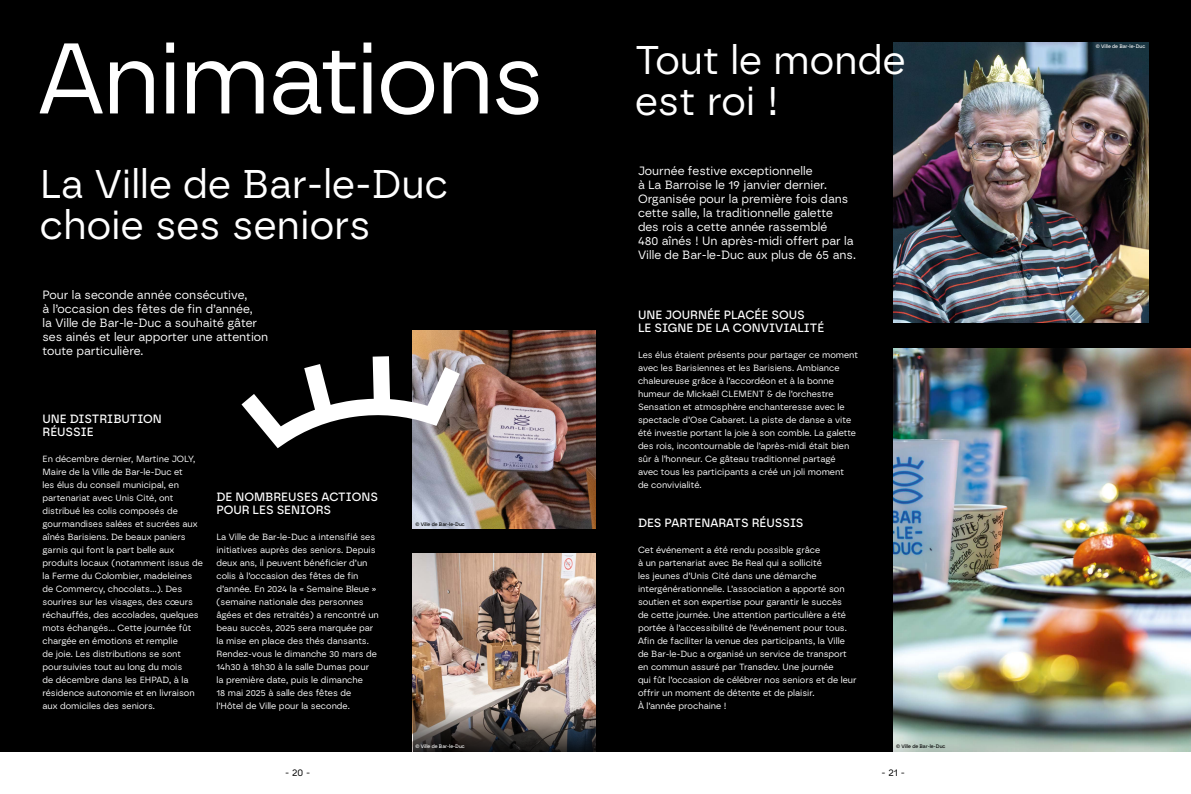
<style>
.page{position:relative;width:1191px;height:794px;background:#fff}
.page>*{position:absolute;margin:0;border:0;box-sizing:border-box;transform-origin:0 0}
.t1{font:100px "Borna";letter-spacing:-.03em;color:#fff}
.t2{font:40px/41px "Borna";color:#fff}
.t3{font:12px/14px "Borna";color:#fff}
.t4{font:500 12px/13px "Borna";color:#fff}
.t5{font:10px "Borna";color:#000}
.t6{font:9px/13px "Borna";color:#fff}
.t7{font:500 5px "Borna";color:#000}
.t8{font:500 5px "Borna";color:#fff}
</style>
<div class="page">
<div style="left:0;top:0;width:1191px;height:751px;background:#000"></div>
<img style="left:412px;top:331px;width:183px;height:197px">
<img style="left:412px;top:554px;width:183px;height:151px">
<img style="left:412px;top:705px;width:183px;height:46px">
<img style="left:893px;top:43px;width:255px;height:279px">
<img style="left:893px;top:348px;width:298px;height:403px">
<svg style="left:241px;top:356px;width:219px;height:92px"></svg>
<h1 class="t1" style="left:38px;top:18px;width:508px">Animations</h1>
<h2 class="t2" style="left:40px;top:163px;width:410px">La Ville de Bar-le-Duc choie ses seniors</h2>
<h3 class="t3" style="left:43px;top:288px;width:227px">Pour la seconde année consécutive,<br>à l’occasion des fêtes de fin d’année,<br>la Ville de Bar-le-Duc a souhaité gâter ses ainés et leur apporter une attention toute particulière.</h3>
<h3 class="t4" style="left:43px;top:412px;width:121px">UNE DISTRIBUTION<br>RÉUSSIE</h3>
<p class="t6" style="left:43px;top:452px;width:162px">En décembre dernier, Martine JOLY, Maire de la Ville de Bar-le-Duc et<br>les élus du conseil municipal, en partenariat avec Unis Cité, ont distribué les colis composés de gourmandises salées et sucrées aux aînés Barisiens. De beaux paniers garnis qui font la part belle aux produits locaux (notamment issus de la Ferme du Colombier, madeleines de Commercy, chocolats…). Des sourires sur les visages, des cœurs réchauffés, des accolades, quelques mots échangés… Cette journée fût chargée en émotions et remplie<br>de joie. Les distributions se sont poursuivies tout au long du mois<br>de décembre dans les EHPAD, à la résidence autonomie et en livraison aux domiciles des seniors.</p>
<h3 class="t4" style="left:216px;top:490px;width:163px">DE NOMBREUSES ACTIONS<br>POUR LES SENIORS</h3>
<p class="t6" style="left:216px;top:530px;width:164px">La Ville de Bar-le-Duc a intensifié ses initiatives auprès des seniors. Depuis deux ans, il peuvent bénéficier d’un colis à l’occasion des fêtes de fin d’année. En 2024 la « Semaine Bleue » (semaine nationale des personnes âgées et des retraités) a rencontré un beau succès, 2025 sera marquée par la mise en place des thés dansants.<br>Rendez-vous le dimanche 30 mars de 14h30 à 18h30 à la salle Dumas pour<br>la première date, puis le dimanche<br>18 mai 2025 à salle des fêtes de l’Hôtel de Ville pour la seconde.</p>
<p class="t7" style="left:415px;top:521px;width:51px">© Ville de Bar-le-Duc</p>
<p class="t8" style="left:415px;top:743px;width:51px">© Ville de Bar-le-Duc</p>
<h2 class="t2" style="left:635px;top:39px;width:272px">Tout le monde est roi !</h2>
<p class="t3" style="left:638px;top:164px;width:219px">Journée festive exceptionnelle<br>à La Barroise le 19 janvier dernier.<br>Organisée pour la première fois dans cette salle, la traditionnelle galette des rois a cette année rassemblé<br>480 aînés ! Un après-midi offert par la Ville de Bar-le-Duc aux plus de 65 ans.</p>
<h3 class="t4" style="left:638px;top:308px;width:188px">UNE JOURNÉE PLACÉE SOUS<br>LE SIGNE DE LA CONVIVIALITÉ</h3>
<p class="t6" style="left:638px;top:348px;width:221px">Les élus étaient présents pour partager ce moment avec les Barisiennes et les Barisiens. Ambiance chaleureuse grâce à l’accordéon et à la bonne humeur de Mickaël CLEMENT &amp; de l’orchestre Sensation et atmosphère enchanteresse avec le spectacle d’Ose Cabaret. La piste de danse a vite été investie portant la joie à son comble. La galette des rois, incontournable de l’après-midi était bien sûr à l’honneur. Ce gâteau traditionnel partagé avec tous les participants a créé un joli moment<br>de convivialité.</p>
<h3 class="t4" style="left:638px;top:516px;width:167px">DES PARTENARATS RÉUSSIS</h3>
<p class="t6" style="left:638px;top:543px;width:220px">Cet événement a été rendu possible grâce<br>à un partenariat avec Be Real qui a sollicité<br>les jeunes d’Unis Cité dans une démarche intergénérationnelle. L’association a apporté son soutien et son expertise pour garantir le succès<br>de cette journée. Une attention particulière a été portée à l’accessibilité de l’événement pour tous.<br>Afin de faciliter la venue des participants, la Ville de Bar-le-Duc a organisé un service de transport en commun assuré par Transdev. Une journée<br>qui fût l’occasion de célébrer nos seniors et de leur offrir un moment de détente et de plaisir.<br>À l’année prochaine !</p>
<p class="t7" style="left:896px;top:743px;width:51px">© Ville de Bar-le-Duc</p>
<p class="t5" style="left:285px;top:766px;width:27px">- 20 -</p>
<p class="t5" style="left:881px;top:766px;width:25px">- 21 -</p>
<p class="t8" style="left:1095px;top:44px;width:51px">© Ville de Bar-le-Duc</p>
</div>
